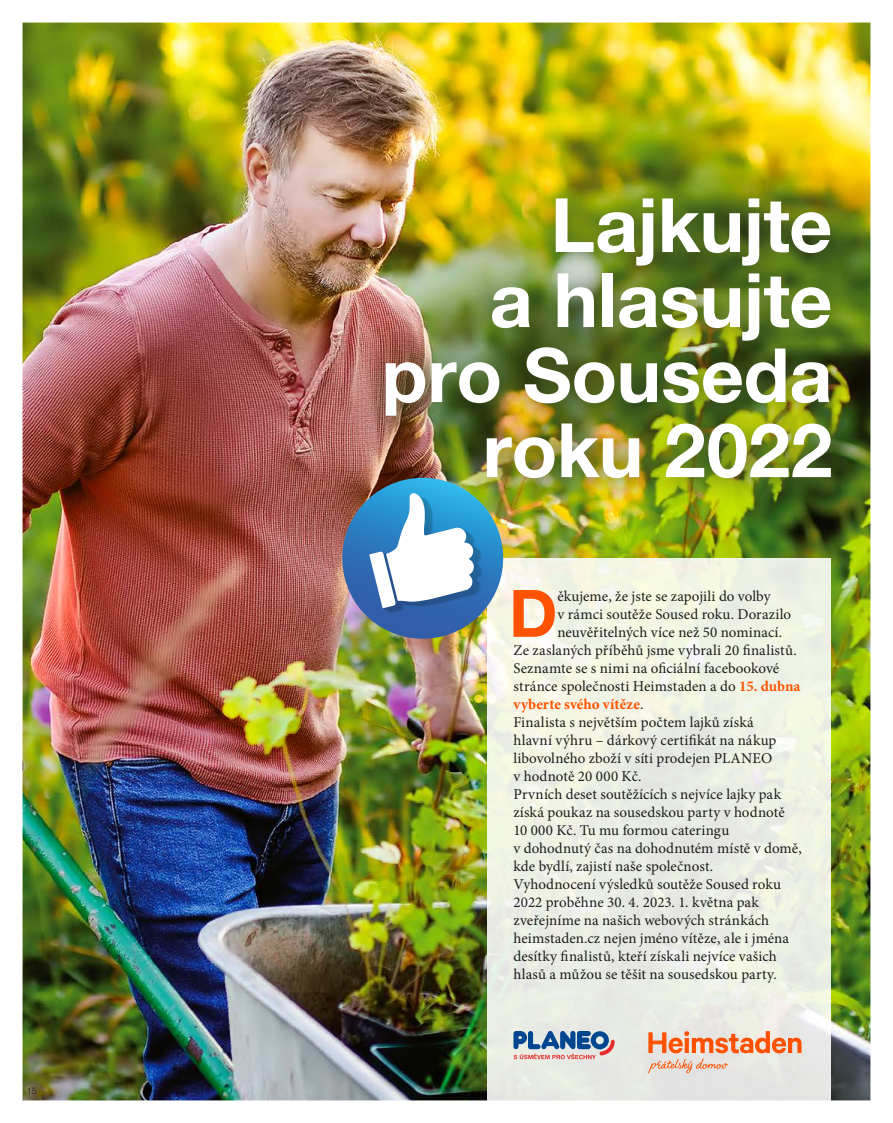
<style>
.page{position:relative;width:893px;height:1123px;background:#fff}
.page>*{position:absolute;margin:0;border:0;box-sizing:border-box;transform-origin:0 0}
.HEAD_36b{font:700 75px/75px "Helvetica Neue LT Pro";letter-spacing:-.005em;color:#fff;text-align:right}
.TEXT{font:700 65.4px "Helvetica Neue LT Pro";color:#ff5200}
.TEXT-2{font:15px/18px "Minion Pro";letter-spacing:.005em;color:#1d1d1b}
.TEXT-3{font:700 15px "Minion Pro";letter-spacing:.005em;color:#ff5200}
.t1{font:300 9px "Helvetica Neue LT Pro";color:#1d1d1b}
.s1{font-weight:700;color:#ff5200}
.s2{font-weight:400;color:#1d1d1b}
</style>
<div class="page">
<img style="left:22px;top:22px;width:849px;height:1079px">
<p class="t1" style="left:27px;top:1085px;width:12px">15</p>
<p class="HEAD_36b" style="left:382px;top:185px;width:452px">Lajkujte<br>a hlasujte pro Souseda roku 2022</p>
<p class="TEXT" style="left:509px;top:572px;width:50px">D</p>
<p class="TEXT-2" style="left:557px;top:587px;width:215px">ěkujeme, že jste se zapojili do volby</p>
<p class="TEXT-2" style="left:557px;top:605px;width:235px">v rámci soutěže Soused roku. Dorazilo</p>
<p class="TEXT-2" style="left:557px;top:623px;width:226px">neuvěřitelných více než 50 nominací.</p>
<p class="TEXT-2" style="left:513px;top:641px;width:285px">Ze zaslaných příběhů jsme vybrali 20 finalistů.</p>
<p class="TEXT-2" style="left:513px;top:659px;width:267px">Seznamte se s nimi na oficiální facebookové</p>
<p class="TEXT-2" style="left:513px;top:677px;width:289px">stránce společnosti Heimstaden a do <span class="s1">15. dubna</span></p>
<p class="TEXT-3" style="left:513px;top:693px;width:132px">vyberte svého vítěze<span class="s2">.</span></p>
<p class="TEXT-2" style="left:513px;top:713px;width:264px">Finalista s největším počtem lajků získá hlavní výhru – dárkový certifikát na nákup libovolného zboží v síti prodejen PLANEO v hodnotě 20 000 Kč.</p>
<p class="TEXT-2" style="left:513px;top:785px;width:290px">Prvních deset soutěžících s nejvíce lajky pak získá poukaz na sousedskou party v hodnotě 10 000 Kč. Tu mu formou cateringu<br>v dohodnutý čas na dohodnutém místě v domě, kde bydlí, zajistí naše společnost.</p>
<p class="TEXT-2" style="left:513px;top:875px;width:277px">Vyhodnocení výsledků soutěže Soused roku 2022 proběhne 30. 4. 2023. 1. května pak zveřejníme na našich webových stránkách heimstaden.cz nejen jméno vítěze, ale i jména desítky finalistů, kteří získali nejvíce vašich hlasů a můžou se těšit na sousedskou party.</p>
</div>
